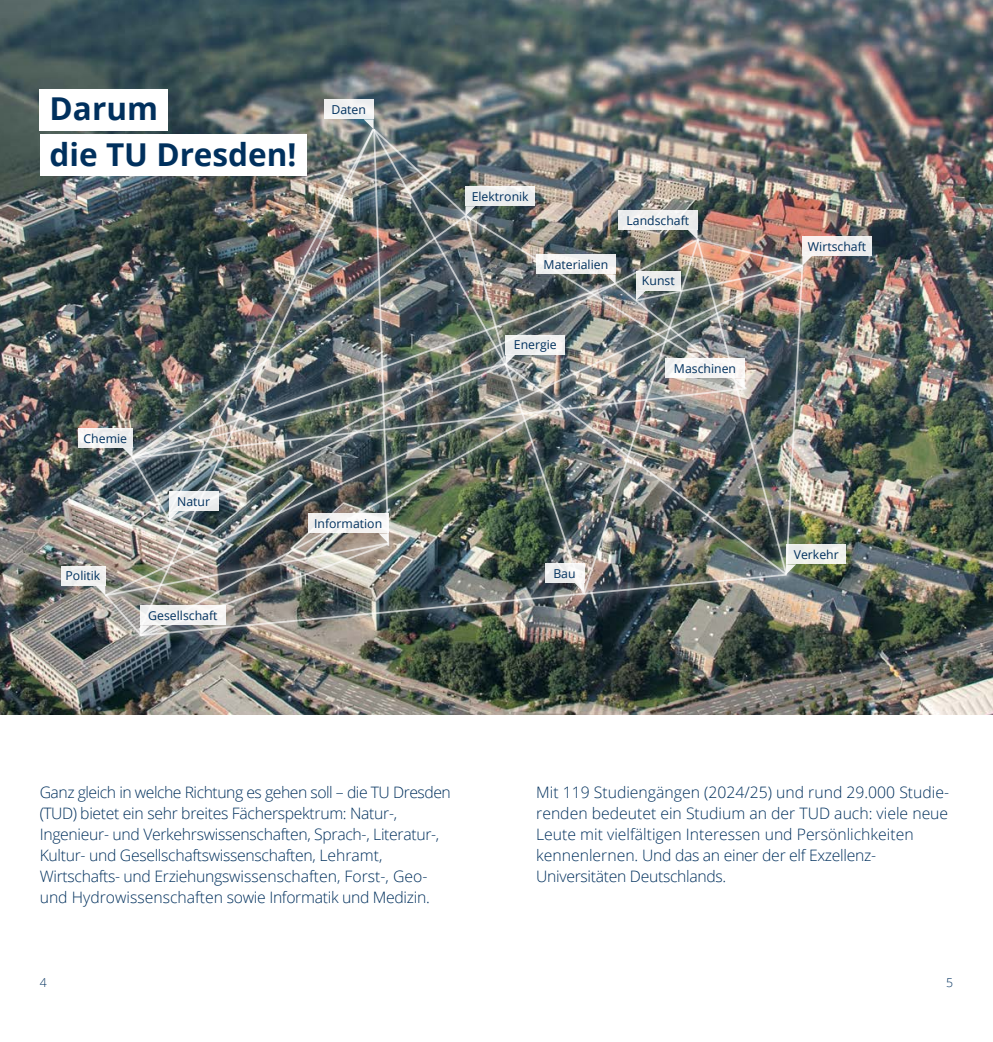
<style>
.page{position:relative;width:993px;height:1042px;background:#fff}
.page>*{position:absolute;margin:0;border:0;box-sizing:border-box;transform-origin:0 0}
.Text_auf_Bild_03-2023{font:700 31.5px "Open Sans";color:#00305d}
.Fließtext{font:300 15.75px/21px "Open Sans";letter-spacing:-.02em;color:#00305d}
.Fließtext-2{font:300 15.75px/21px "Open Sans";color:#00305d}
.t1{font:12.25px "Open Sans";color:#00305d}
.t2{font:300 12.25px "Open Sans";color:#00305d}
</style>
<div class="page">
<img style="left:0;top:0;width:992px;height:714px">
<svg style="left:585px;top:214px;width:163px;height:16px"></svg>
<div style="left:97px;top:587px;width:53px;height:57px;background:#fff;opacity:.75"></div>
<img style="left:382px;top:583px;width:412px;height:67px">
<img style="left:585px;top:583px;width:203px;height:54px">
<img style="left:131px;top:106px;width:251px;height:547px">
<div style="left:497px;top:356px;width:297px;height:227px;background:#fff;opacity:.75"></div>
<img style="left:585px;top:362px;width:203px;height:215px">
<div style="left:61px;top:566px;width:44px;height:19px;background:#f1f1f1"></div>
<div style="left:78px;top:428px;width:55px;height:20px;background:linear-gradient(to bottom,#fcf7f5,#f3f4f3)"></div>
<div style="left:786px;top:544px;width:59px;height:20px;background:#eff1ec"></div>
<div style="left:802px;top:236px;width:69px;height:20px;background:#f2efef"></div>
<div style="left:618px;top:210px;width:79px;height:20px;background:#f0f1f0"></div>
<div style="left:536px;top:254px;width:79px;height:20px;background:linear-gradient(to bottom,#edeff0,#f4f3f1)"></div>
<img style="left:605px;top:230px;width:207px;height:346px">
<div style="left:324px;top:99px;width:49px;height:20px;background:#f0f1f2"></div>
<img style="left:95px;top:119px;width:490px;height:519px">
<div style="left:40px;top:89px;width:128px;height:41px;background:#fff"></div>
<div style="left:40px;top:134px;width:266px;height:42px;background:#fff"></div>
<h1 class="Text_auf_Bild_03-2023" style="left:50px;top:87px;width:110px">Darum</h1>
<h1 class="Text_auf_Bild_03-2023" style="left:50px;top:132px;width:248px">die TU Dresden!</h1>
<p class="t1" style="left:331px;top:101px;width:36px">Daten</p>
<p class="t1" style="left:84px;top:430px;width:45px">Chemie</p>
<p class="t1" style="left:177px;top:493px;width:34px">Natur</p>
<p class="t1" style="left:66px;top:567px;width:36px">Politik</p>
<p class="t1" style="left:148px;top:607px;width:71px">Gesellschaft</p>
<p class="t1" style="left:314px;top:515px;width:70px">Information</p>
<p class="t1" style="left:471px;top:188px;width:58px">Elektronik</p>
<p class="t1" style="left:543px;top:256px;width:66px">Materialien</p>
<p class="t1" style="left:626px;top:212px;width:64px">Landschaft</p>
<p class="t1" style="left:641px;top:272px;width:34px">Kunst</p>
<p class="t1" style="left:513px;top:336px;width:44px">Energie</p>
<p class="t1" style="left:673px;top:360px;width:64px">Maschinen</p>
<p class="t1" style="left:807px;top:238px;width:60px">Wirtschaft</p>
<p class="t1" style="left:553px;top:565px;width:24px">Bau</p>
<p class="t1" style="left:793px;top:546px;width:46px">Verkehr</p>
<p class="Fließtext" style="left:40px;top:781px;width:412px">Ganz gleich in welche Richtung es gehen soll – die TU Dresden (TUD) bietet ein sehr breites Fächerspektrum: Natur-, Ingenieur- und Verkehrswissenschaften, Sprach-, Literatur-, Kultur- und Gesellschaftswissenschaften, Lehramt, Wirtschafts- und Erziehungswissenschaften, Forst-, Geo&shy;und Hydrowissenschaften sowie Informatik und Medizin.</p>
<p class="Fließtext-2" style="left:536px;top:781px;width:414px">Mit 119 Studiengängen (2024/25) und rund 29.000 Studie&shy;renden bedeutet ein Studium an der TUD auch: viele neue Leute mit vielfältigen Interessen und Persönlichkeiten kennenlernen. Und das an einer der elf Exzellenz-Universitäten Deutschlands.</p>
<p class="t2" style="left:40px;top:974px;width:8px">4</p>
<p class="t2" style="left:945px;top:974px;width:8px">5</p>
</div>
